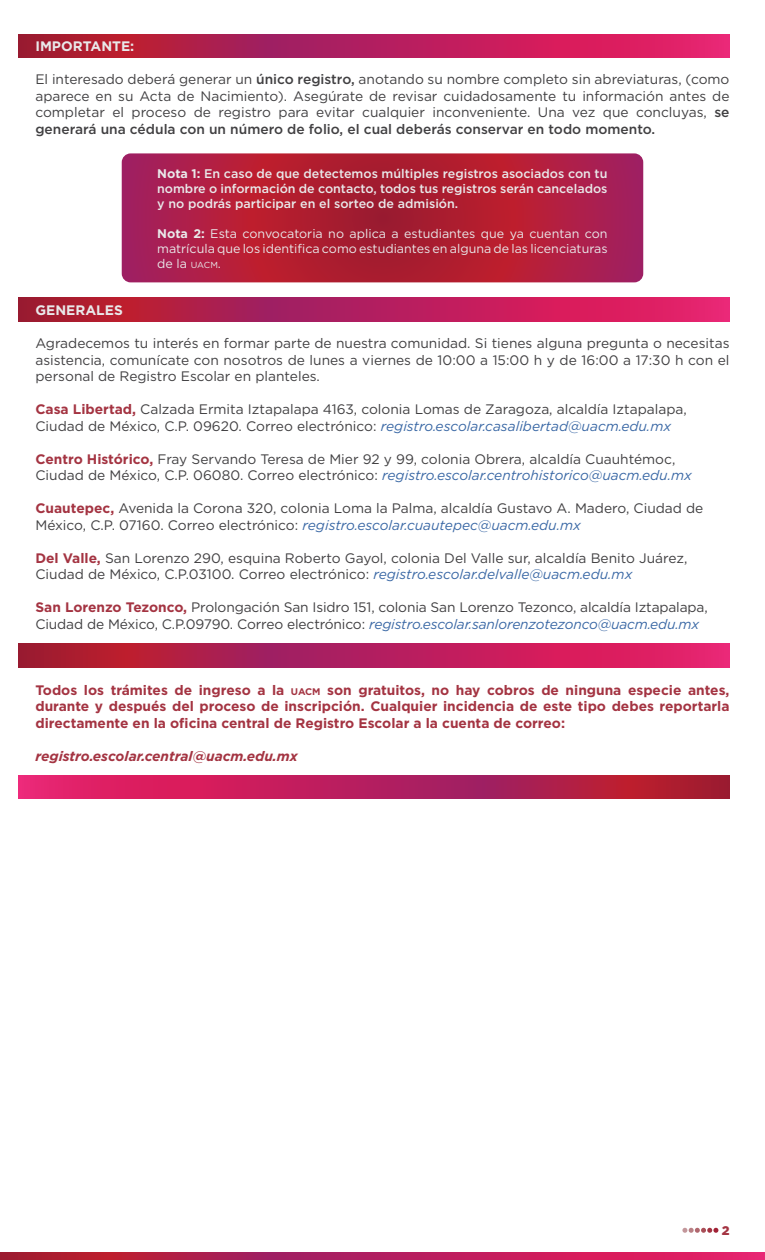
<style>
.page{position:relative;width:765px;height:1260px;background:#fff}
.page>*{position:absolute;margin:0;border:0;box-sizing:border-box;transform-origin:0 0}
.t1{font:13.75px/16.5px "Gotham";color:#414042}
.t2{font:700 13.75px/16.5px "Gotham";color:#a43442;text-align:justify}
.t3{font:italic 700 13.75px "Gotham";color:#a43442}
.t4{font:700 13.75px "Gotham";color:#e9e9ea}
.t5{font:500 12.5px/15px "Gotham";color:#e9e9ea;text-align:justify}
.t6{font:12.5px/15px "Gotham";color:#e9e9ea;text-align:justify}
.t7{font:900 12.5px "Gotham";color:#a43442}
.s1{font-weight:500}
.s2{font-weight:700}
.s3{font-size:8.75px}
.s4{font-weight:700;color:#a43442}
.s5{font-style:italic;color:#3a68a5}
.s6{font-size:9.62px}
</style>
<div class="page">
<svg style="left:682px;top:1228px;width:36px;height:5px"></svg>
<svg style="left:18px;top:34px;width:712px;height:24px;background:#be1e54"></svg>
<svg style="left:18px;top:298px;width:712px;height:23px;background:#be1e54"></svg>
<svg style="left:18px;top:644px;width:712px;height:23px;background:#be1e54"></svg>
<svg style="left:18px;top:775px;width:712px;height:23px;background:#bf1e55"></svg>
<svg style="left:0;top:1253px;width:765px;height:7px;background:#be1e54"></svg>
<svg style="left:122px;top:153px;width:521px;height:129px;background:#ae1e3d"></svg>
<p class="t4" style="left:35px;top:37px;width:100px">IMPORTANTE:</p>
<p class="t1" style="left:35px;top:71px;width:696px;text-align:justify">El interesado deberá generar un <span class="s1">único registro,</span> anotando su nombre completo sin abreviaturas, (como aparece en su Acta de Nacimiento). Asegúrate de revisar cuidadosamente tu información antes de completar el proceso de registro para evitar cualquier inconveniente. Una vez que concluyas, <span class="s1">se generará una cédula con un número de folio, el cual deberás conservar en todo momento.</span></p>
<p class="t5" style="left:157px;top:166px;width:452px"><span class="s2">Nota 1:</span> En caso de que detectemos múltiples registros asociados con tu nombre o información de contacto, todos tus registros serán cancelados y no podrás participar en el sorteo de admisión.</p>
<p class="t6" style="left:157px;top:226px;width:452px"><span class="s2">Nota 2:</span> Esta convocatoria no aplica a estudiantes que ya cuentan con matrícula que los identifica como estudiantes en alguna de las licenciaturas de la <span class="s3">UACM</span>.</p>
<p class="t4" style="left:35px;top:301px;width:89px">GENERALES</p>
<p class="t1" style="left:35px;top:335px;width:696px;text-align:justify">Agradecemos tu interés en formar parte de nuestra comunidad. Si tienes alguna pregunta o necesitas asistencia, comunícate con nosotros de lunes a viernes de 10:00 a 15:00 h y de 16:00 a 17:30 h con el personal de Registro Escolar en planteles.</p>
<p class="t1" style="left:35px;top:401px;width:653px"><span class="s4">Casa Libertad,</span> Calzada Ermita Iztapalapa 4163, colonia Lomas de Zaragoza, alcaldía Iztapalapa,<br>Ciudad de México, C.P. 09620. Correo electrónico: <span class="s5">registro.escolar.casalibertad@uacm.edu.mx</span></p>
<p class="t1" style="left:35px;top:450px;width:658px"><span class="s4">Centro Histórico,</span> Fray Servando Teresa de Mier 92 y 99, colonia Obrera, alcaldía Cuauhtémoc,<br>Ciudad de México, C.P. 06080. Correo electrónico: <span class="s5">registro.escolar.centrohistorico@uacm.edu.mx</span></p>
<p class="t1" style="left:35px;top:500px;width:670px"><span class="s4">Cuautepec,</span> Avenida la Corona 320, colonia Loma la Palma, alcaldía Gustavo A. Madero, Ciudad de<br>México, C.P. 07160. Correo electrónico: <span class="s5">registro.escolar.cuautepec@uacm.edu.mx</span></p>
<p class="t1" style="left:35px;top:549px;width:654px"><span class="s4">Del Valle,</span> San Lorenzo 290, esquina Roberto Gayol, colonia Del Valle sur, alcaldía Benito Juárez,<br>Ciudad de México, C.P.03100. Correo electrónico: <span class="s5">registro.escolar.delvalle@uacm.edu.mx</span></p>
<p class="t1" style="left:35px;top:599px;width:674px"><span class="s4">San Lorenzo Tezonco,</span> Prolongación San Isidro 151, colonia San Lorenzo Tezonco, alcaldía Iztapalapa,<br>Ciudad de México, C.P.09790. Correo electrónico: <span class="s5">registro.escolar.sanlorenzotezonco@uacm.edu.mx</span></p>
<p class="t2" style="left:35px;top:681px;width:696px">Todos los trámites de ingreso a la <span class="s6">UACM</span> son gratuitos, no hay cobros de ninguna especie antes, durante y después del proceso de inscripción. Cualquier incidencia de este tipo debes reportarla directamente en la oficina central de Registro Escolar a la cuenta de correo:</p>
<p class="t3" style="left:35px;top:747px;width:264px">registro.escolar.central@uacm.edu.mx</p>
<p class="t7" style="left:722px;top:1222px;width:9px">2</p>
</div>
